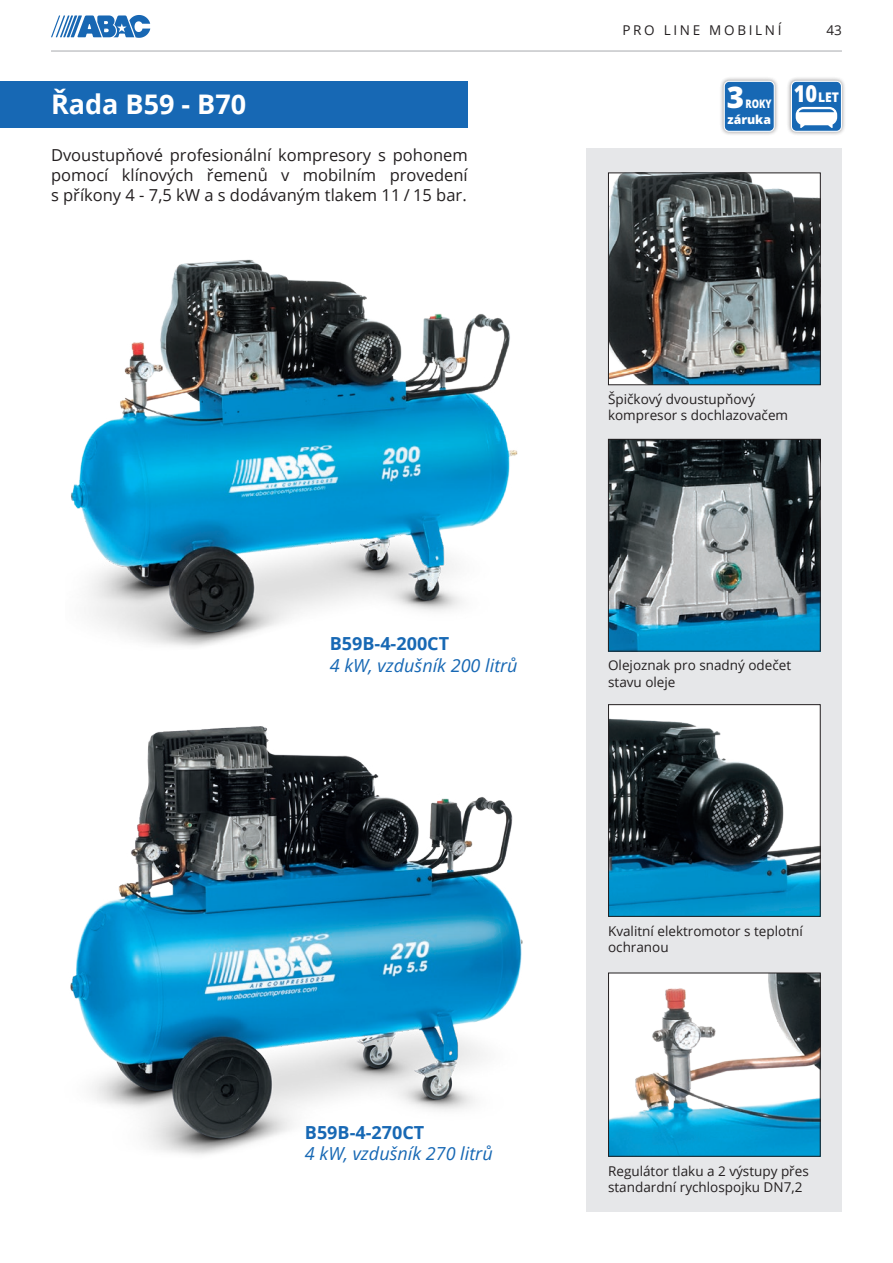
<style>
.page{position:relative;width:893px;height:1263px;background:#fff}
.page>*{position:absolute;margin:0;border:0;box-sizing:border-box;transform-origin:0 0}
.t1{font:800 29.7px "Open Sans";color:#fff}
.t2{font:700 27px "Open Sans";color:#fff}
.t3{font:italic 18px "Open Sans";color:#1768b4}
.t4{font:700 18px "Open Sans";color:#1768b4}
.t5{font:16.5px/19.8px "Open Sans";color:#231f20;text-align:justify}
.t6{font:13.5px/16.2px "Open Sans";color:#231f20}
.t7{font:13.5px "Open Sans";letter-spacing:.2em;color:#231f20}
.t8{font:800 13.35px "Open Sans";color:#fff;scale:.91 1}
.t9{font:800 12.3px "Open Sans";color:#fff}
.t10{font:800 11.85px "Open Sans";color:#fff;scale:.78 1}
.s1{font-size:23.4px}
</style>
<div class="page">
<hr style="left:51px;top:51px;width:791px;height:1px;background:#a8a9ad">
<svg style="left:51px;top:15px;width:99px;height:23px"></svg>
<img style="left:70px;top:726px;width:453px;height:429px">
<img style="left:71px;top:259px;width:447px;height:388px">
<div style="left:587px;top:149px;width:255px;height:1063px;background:#e6e7e9"></div>
<svg style="left:610px;top:706px;width:209px;height:209px;background:#547a89"></svg>
<div style="left:608px;top:704px;width:213px;height:213px;border:1px solid #231f20"></div>
<svg style="left:610px;top:975px;width:209px;height:180px;background:#a1c5d1"></svg>
<div style="left:608px;top:973px;width:213px;height:184px;border:1px solid #231f20"></div>
<svg style="left:610px;top:174px;width:209px;height:209px;background:#525b5e"></svg>
<div style="left:608px;top:172px;width:213px;height:213px;border:1px solid #231f20"></div>
<svg style="left:610px;top:441px;width:209px;height:208px;background:#55707a"></svg>
<div style="left:608px;top:439px;width:213px;height:212px;border:1px solid #231f20"></div>
<div style="left:0;top:81px;width:468px;height:46px;background:#1768b4"></div>
<div style="left:787px;top:77px;width:59px;height:59px;background:#231f20;opacity:.29"></div>
<svg style="left:791px;top:81px;width:51px;height:51px"></svg>
<div style="left:720px;top:77px;width:59px;height:59px;background:#231f20;opacity:.29"></div>
<svg style="left:724px;top:81px;width:51px;height:51px;background:#2a74b9"></svg>
<h2 class="t2" style="left:51px;top:86px;width:197px">Řada B59 - B70</h2>
<p class="t5" style="left:51px;top:145px;width:418px">Dvoustupňové profesionální kompresory s pohonem pomocí klínových řemenů v mobilním provedení s příkony 4 - 7,5 kW a s dodávaným tlakem 11 / 15 bar.</p>
<h3 class="t4" style="left:330px;top:631px;width:121px">B59B-4-200CT</h3>
<h3 class="t3" style="left:330px;top:653px;width:189px">4 kW, vzdušník 200 litrů</h3>
<p class="t7" style="left:622px;top:21px;width:161px">PRO LINE MOBILNÍ</p>
<p class="t6" style="left:826px;top:22px;width:17px">43</p>
<h1 class="t1" style="left:727px;top:75px;width:19px">3</h1>
<p class="t10" style="left:745px;top:95px;width:35px">ROKY</p>
<p class="t9" style="left:727px;top:110px;width:45px">záruka</p>
<p class="t8" style="left:794px;top:87px;width:51px"><span class="s1">10</span>LET</p>
<p class="t6" style="left:608px;top:391px;width:182px">Špičkový dvoustupňový kompresor s dochlazovačem</p>
<p class="t6" style="left:666px;top:391px;width:95px">jednostupňový</p>
<p class="t6" style="left:608px;top:657px;width:185px">Olejoznak pro snadný odečet stavu oleje</p>
<h3 class="t4" style="left:305px;top:1119px;width:121px">B59B-4-270CT</h3>
<h3 class="t3" style="left:305px;top:1141px;width:189px">4 kW, vzdušník 270 litrů</h3>
<p class="t6" style="left:608px;top:922px;width:196px">Kvalitní elektromotor s teplotní ochranou</p>
<p class="t6" style="left:608px;top:1162px;width:202px">Regulátor tlaku a 2 výstupy přes standardní rychlospojku DN7,2</p>
</div>
